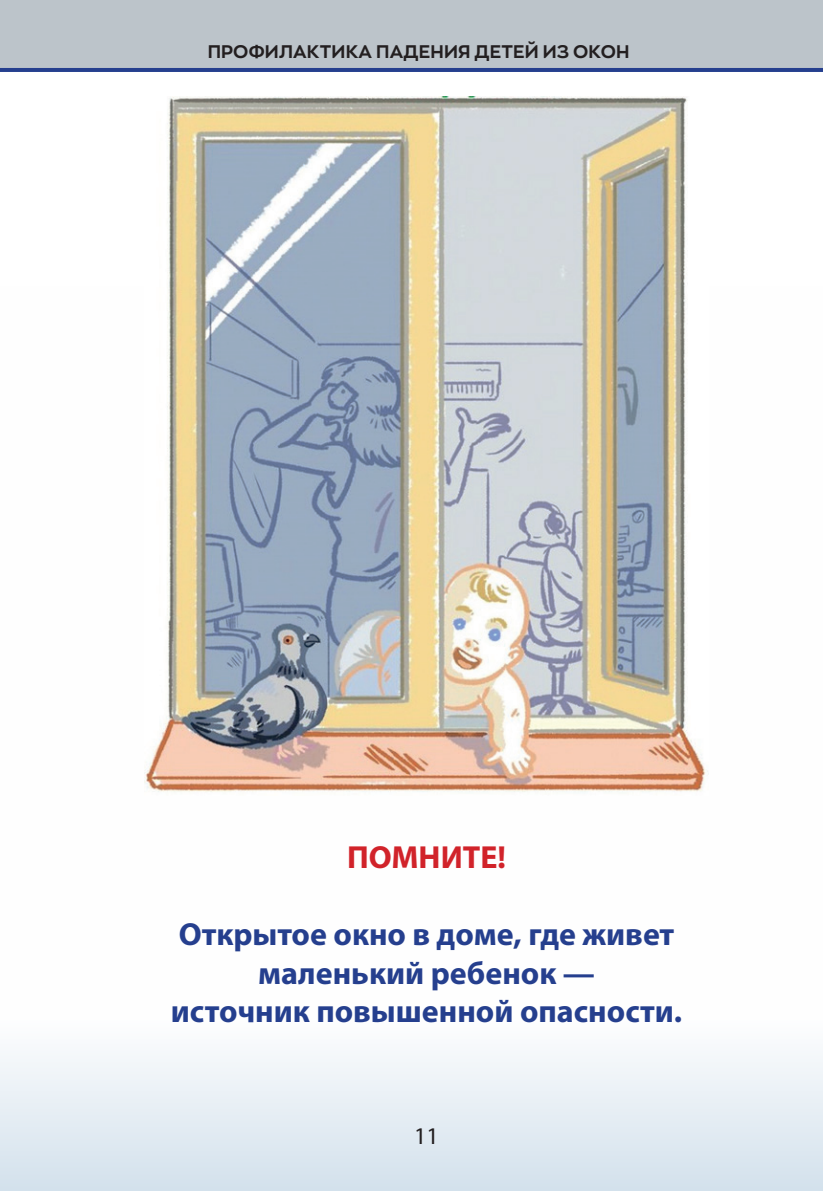
<style>
.page{position:relative;width:823px;height:1191px;background:#fff}
.page>*{position:absolute;margin:0;border:0;box-sizing:border-box;transform-origin:0 0}
.t1{font:700 32px/38.4px "Myriad Pro";color:#253f8e;text-align:center}
.t2{font:700 32px "Myriad Pro";color:#d1232a}
.t3{font:24px "Myriad Pro";color:#231f20}
.t4{font:700 18px "Zona Pro";letter-spacing:.01em;color:#231f20}
</style>
<div class="page">
<svg style="left:0;top:773px;width:822px;height:418px"></svg>
<div style="left:0;top:0;width:822px;height:68px;background:#bcc4ca"></div>
<hr style="left:0;top:68px;width:822px;height:4px;background:#253f8e">
<img style="left:144px;top:96px;width:564px;height:700px">
<p class="t4" style="left:207px;top:39px;width:423px">ПРОФИЛАКТИКА ПАДЕНИЯ ДЕТЕЙ ИЗ ОКОН</p>
<p class="t2" style="left:347px;top:836px;width:160px">ПОМНИТЕ!</p>
<p class="t1" style="left:171px;top:914px;width:512px">Открытое окно в доме, где живет маленький ребенок —<br>источник повышенной опасности.</p>
<p class="t3" style="left:414px;top:1120px;width:26px">11</p>
</div>
